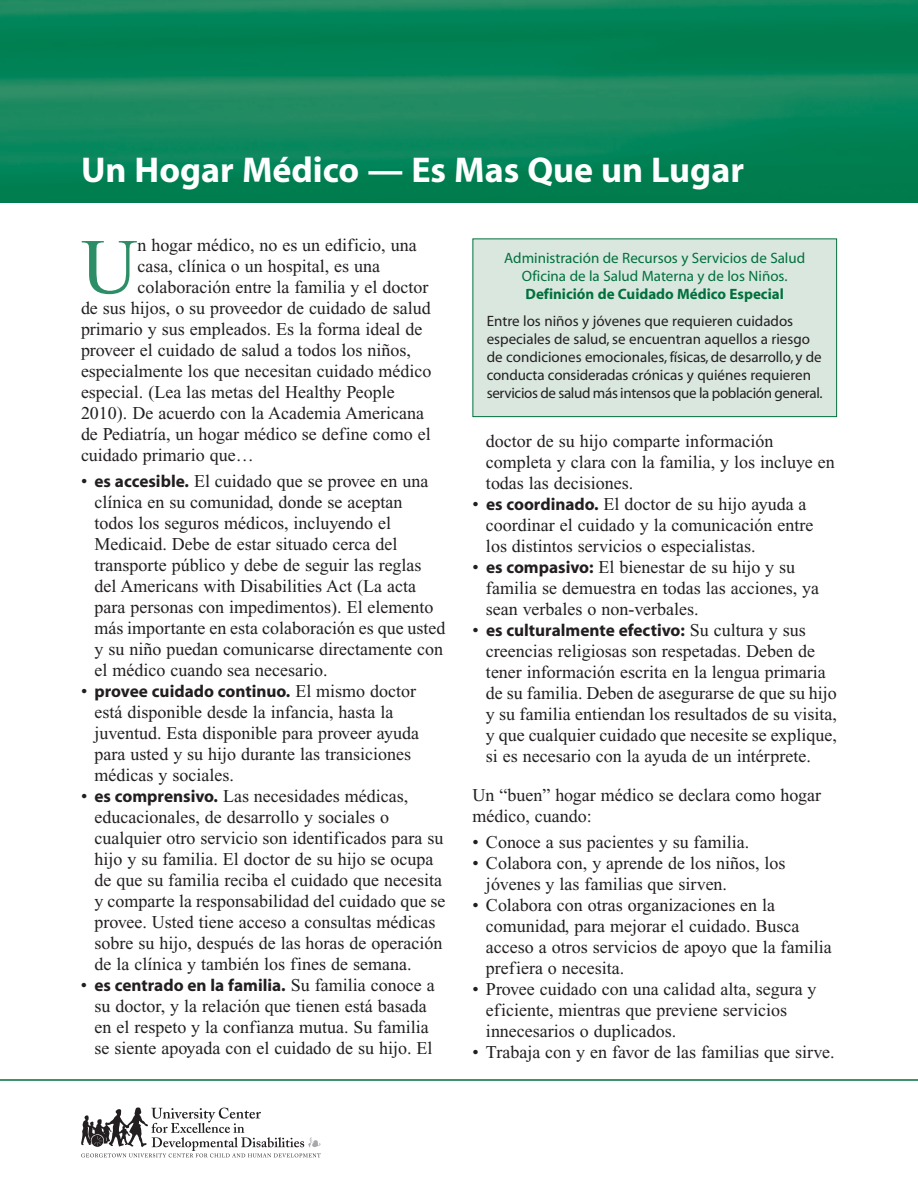
<style>
.page{position:relative;width:918px;height:1188px;background:#fff}
.page>*{position:absolute;margin:0;border:0;box-sizing:border-box;transform-origin:0 0}
.t1{font:78.45px "Times New Roman";color:#2c8e66}
.t2{font:700 36px "Myriad";color:#fff}
.t3{font:18px/21px "Times New Roman";color:#231f20}
.t4{font:700 17.25px "Myriad";color:#231f20}
.t5{font:15px/18px "Myriad";color:#231f20}
.t6{font:15px/18px "Myriad";color:#00703c;text-align:center}
.t7{font:700 15px "Myriad";color:#00703c}
.s1{font-family:"Myriad";font-weight:700;font-size:17.25px}
.s2{font-family:"Times New Roman";font-weight:400;font-size:18px}
</style>
<div class="page">
<img style="left:0;top:0;width:918px;height:202px">
<svg style="left:81px;top:1108px;width:240px;height:49px"></svg>
<hr style="left:0;top:1079px;width:918px;height:2px;background:#00703c">
<div style="left:473px;top:239px;width:364px;height:178px;background:#d9e7df"></div>
<div style="left:472px;top:238px;width:365px;height:179px;border:1px solid #00703c"></div>
<h2 class="t2" style="left:81px;top:156px;width:665px">Un Hogar Médico — Es Mas Que un Lugar</h2>
<h1 class="t1" style="left:81px;top:239px;width:58px">U</h1>
<p class="t3" style="left:138px;top:236px;width:281px">n hogar médico, no es un edificio, una</p>
<p class="t3" style="left:138px;top:257px;width:244px">casa, clínica o un hospital, es una</p>
<p class="t3" style="left:138px;top:278px;width:292px">colaboración entre la familia y el doctor</p>
<p class="t3" style="left:81px;top:299px;width:351px">de sus hijos, o su proveedor de cuidado de salud</p>
<p class="t3" style="left:81px;top:320px;width:343px">primario y sus empleados. Es la forma ideal de</p>
<p class="t3" style="left:81px;top:341px;width:331px">proveer el cuidado de salud a todos los niños,</p>
<p class="t3" style="left:81px;top:362px;width:352px">especialmente los que necesitan cuidado médico</p>
<p class="t3" style="left:81px;top:383px;width:315px">especial. (Lea las metas del Healthy People</p>
<p class="t3" style="left:81px;top:404px;width:345px">2010). De acuerdo con la Academia Americana</p>
<p class="t3" style="left:81px;top:425px;width:351px">de Pediatría, un hogar médico se define como el</p>
<p class="t3" style="left:81px;top:446px;width:174px">cuidado primario que…</p>
<p class="t3" style="left:95px;top:472px;width:353px;text-indent:-13px">• <span class="s1">es accesible.</span> El cuidado que se provee en una clínica en su comunidad, donde se aceptan todos los seguros médicos, incluyendo el Medicaid. Debe de estar situado cerca del transporte público y debe de seguir las reglas del Americans with Disabilities Act (La acta para personas con impedimentos). El elemento más importante en esta colaboración es que usted y su niño puedan comunicarse directamente con el médico cuando sea necesario.</p>
<p class="t4" style="left:81px;top:684px;width:337px"><span class="s2">•</span> provee cuidado continuo. <span class="s2">El mismo doctor</span></p>
<p class="t3" style="left:95px;top:703px;width:326px">está disponible desde la infancia, hasta la juventud. Esta disponible para proveer ayuda para usted y su hijo durante las transiciones médicas y sociales.</p>
<p class="t3" style="left:94px;top:787px;width:352px;text-indent:-13px">• <span class="s1">es comprensivo.</span> Las necesidades médicas, educacionales, de desarrollo y sociales o cualquier otro servicio son identificados para su hijo y su familia. El doctor de su hijo se ocupa de que su familia reciba el cuidado que necesita y comparte la responsabilidad del cuidado que se provee. Usted tiene acceso a consultas médicas sobre su hijo, después de las horas de operación de la clínica y también los fines de semana.</p>
<p class="t4" style="left:81px;top:978px;width:355px"><span class="s2">•</span> es centrado en la familia. <span class="s2">Su familia conoce a</span></p>
<p class="t3" style="left:94px;top:997px;width:340px">su doctor, y la relación que tienen está basada en el respeto y la confianza mutua. Su familia se siente apoyada con el cuidado de su hijo. El</p>
<p class="t6" style="left:504px;top:251px;width:302px">Administración de Recursos y Servicios de Salud<br>Oficina de la Salud Materna y de los Niños.</p>
<p class="t7" style="left:526px;top:289px;width:260px">Definición de Cuidado Médico Especial</p>
<p class="t5" style="left:487px;top:314px;width:337px">Entre los niños y jóvenes que requieren cuidados especiales de salud, se encuentran aquellos a riesgo de condiciones emocionales, físicas, de desarrollo, y de conducta consideradas crónicas y quiénes requieren servicios de salud más intensos que la población general.</p>
<p class="t3" style="left:486px;top:433px;width:350px">doctor de su hijo comparte información completa y clara con la familia, y los incluye en todas las decisiones.</p>
<p class="t3" style="left:486px;top:496px;width:329px;text-indent:-14px">• <span class="s1">es coordinado.</span> El doctor de su hijo ayuda a coordinar el cuidado y la comunicación entre los distintos servicios o especialistas.</p>
<p class="t3" style="left:486px;top:559px;width:335px;text-indent:-13px">• <span class="s1">es compasivo:</span> El bienestar de su hijo y su familia se demuestra en todas las acciones, ya sean verbales o non-verbales.</p>
<p class="t4" style="left:472px;top:624px;width:335px"><span class="s2">•</span> es culturalmente efectivo: <span class="s2">Su cultura y sus</span></p>
<p class="t3" style="left:486px;top:643px;width:352px">creencias religiosas son respetadas. Deben de tener información escrita en la lengua primaria de su familia. Deben de asegurarse de que su hijo y su familia entiendan los resultados de su visita, y que cualquier cuidado que necesite se explique, si es necesario con la ayuda de un intérprete.</p>
<p class="t3" style="left:472px;top:787px;width:350px">Un “buen” hogar médico se declara como hogar médico, cuando:</p>
<p class="t3" style="left:472px;top:833px;width:278px">• Conoce a sus pacientes y su familia.</p>
<p class="t3" style="left:486px;top:854px;width:301px;text-indent:-14px">• Colabora con, y aprende de los niños, los jóvenes y las familias que sirven.</p>
<p class="t3" style="left:486px;top:896px;width:347px;text-indent:-14px">• Colabora con otras organizaciones en la comunidad, para mejorar el cuidado. Busca acceso a otros servicios de apoyo que la familia prefiera o necesita.</p>
<p class="t3" style="left:486px;top:980px;width:332px;text-indent:-14px">• Provee cuidado con una calidad alta, segura y eficiente, mientras que previene servicios innecesarios o duplicados.</p>
<p class="t3" style="left:472px;top:1043px;width:364px">• Trabaja con y en favor de las familias que sirve.</p>
</div>
